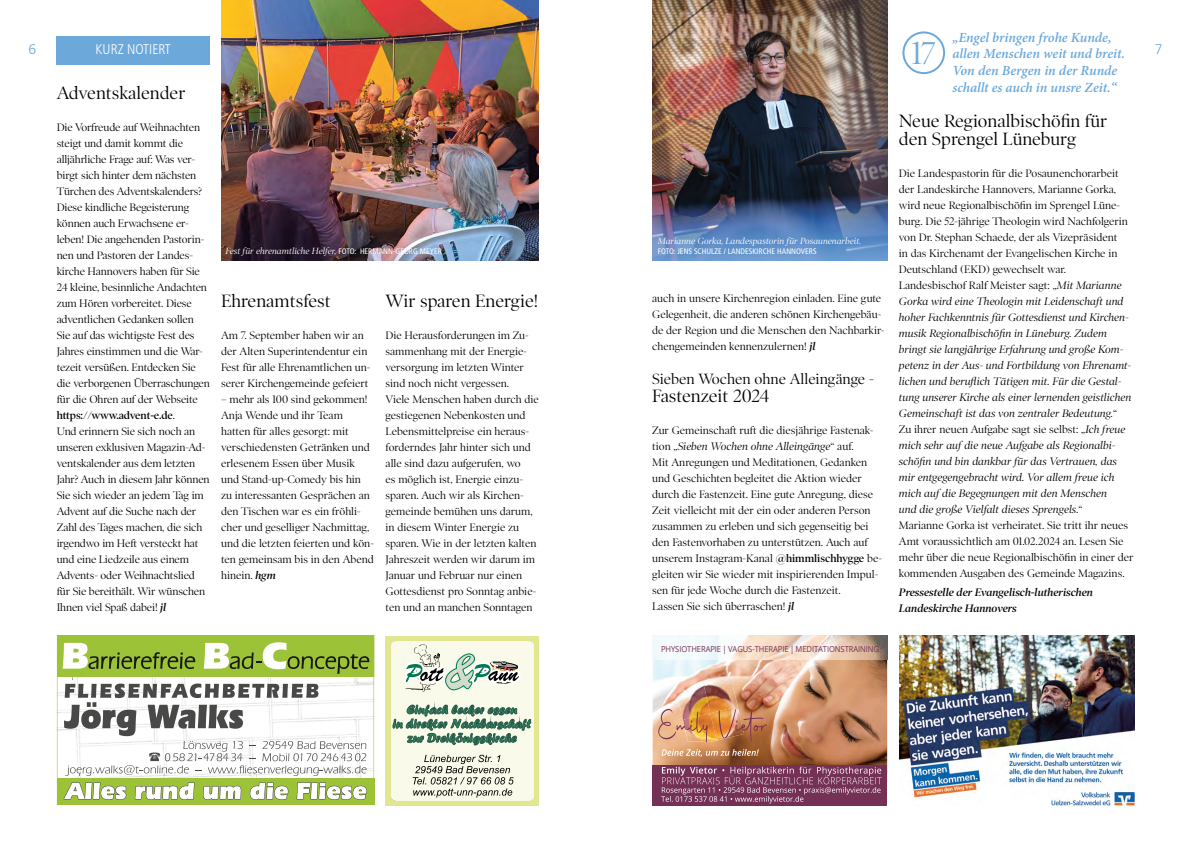
<style>
.page{position:relative;width:1191px;height:842px;background:#fff}
.page>*{position:absolute;margin:0;border:0;box-sizing:border-box;transform-origin:0 0}
.t1{font:31.8px "Poynter OS Disp";color:#6ca9da}
.t2{font:18px/18px "Poynter OS Disp";color:#000}
.t3{font:15px "Poynter OS Disp";color:#000}
.t4{font:italic 600 14px/16.8px "Minion Pro";letter-spacing:-.005em;color:#6ca9da}
.t5{font:300 condensed 14px "Frutiger LT Std";color:#fff}
.t6{font:300 14px "Frutiger LT Std";color:#6ca9da}
.t7{font:11px/16px "Poynter OS Disp";color:#000}
.t8{font:italic 11px/16px "Poynter OS Disp";color:#000}
.t9{font:italic 600 11px/16px "Poynter OS Disp";color:#000}
.t10{font:italic 9px "Poynter OS Disp";color:#fff}
.t11{font:8.3px "Open Sans";letter-spacing:-.01em;color:#753055;scale:.92 1}
.t12{font:condensed 8px "Frutiger LT Std";color:#fff}
.s1{font-weight:600}
.s2{font-weight:600;font-style:italic}
.s3{font-style:normal}
.s4{font-family:"Frutiger LT Std";font-style:normal;font-stretch:condensed;font-size:8px}
.s5{font-style:italic}
</style>
<div class="page">
<img style="left:221px;top:0;width:318px;height:261px">
<img style="left:652px;top:0;width:235px;height:261px">
<div style="left:57px;top:36px;width:153px;height:28px;background:#6ca9da"></div>
<div style="left:57px;top:635px;width:317px;height:7px;background:#9cc238"></div>
<svg style="left:57px;top:642px;width:317px;height:163px"></svg>
<div style="left:386px;top:636px;width:153px;height:170px;background:#e3e691"></div>
<div style="left:391px;top:642px;width:142px;height:158px;background:#f9fae9"></div>
<svg style="left:400px;top:644px;width:134px;height:47px;background:#d2dbcb"></svg>
<svg style="left:392px;top:704px;width:139px;height:42px;background:#a6bdab"></svg>
<svg style="left:413px;top:755px;width:100px;height:42px;background:#cbccbe"></svg>
<img style="left:899px;top:636px;width:235px;height:170px">
<img style="left:652px;top:660px;width:235px;height:104px">
<img style="left:676px;top:686px;width:28px;height:23px">
<img style="left:704px;top:684px;width:33px;height:25px">
<img style="left:710px;top:706px;width:34px;height:3px">
<div style="left:652px;top:764px;width:235px;height:41px;background:#753055"></div>
<svg style="left:661px;top:767px;width:220px;height:36px"></svg>
<img style="left:658px;top:709px;width:109px;height:48px">
<img style="left:652px;top:636px;width:235px;height:24px">
<div style="left:902px;top:31px;width:43px;height:43px;border:2px solid #6ca9da;border-radius:50%"></div>
<p class="t4" style="left:952px;top:28px;width:174px">„Engel bringen frohe Kunde, allen Menschen weit und breit.<br>Von den Bergen in der Runde schallt es auch in unsre Zeit.“</p>
<h1 class="t1" style="left:911px;top:35px;width:26px">17</h1>
<p class="t6" style="left:28px;top:41px;width:9px">6</p>
<p class="t5" style="left:96px;top:41px;width:77px">KURZ NOTIERT</p>
<p class="t6" style="left:1154px;top:41px;width:9px">7</p>
<h2 class="t2" style="left:57px;top:84px;width:130px">Adventskalender</h2>
<p class="t7" style="left:57px;top:119px;width:155px">Die Vorfreude auf Weihnachten steigt und damit kommt die alljährliche Frage auf: Was ver&shy;birgt sich hinter dem nächsten<br>Türchen des Adventskalenders?<br>Diese kindliche Begeisterung können auch Erwachsene er&shy;leben! Die angehenden Pastorin&shy;nen und Pastoren der Landes&shy;kirche Hannovers haben für Sie<br>24 kleine, besinnliche Andachten zum Hören vorbereitet. Diese adventlichen Gedanken sollen<br>Sie auf das wichtigste Fest des<br>Jahres einstimmen und die War&shy;tezeit versüßen. Entdecken Sie die verborgenen Überraschungen für die Ohren auf der Webseite <span class="s1">https://www.advent-e.de</span>.<br>Und erinnern Sie sich noch an unseren exklusiven Magazin-Ad&shy;ventskalender aus dem letzten<br>Jahr? Auch in diesem Jahr können<br>Sie sich wieder an jedem Tag im<br>Advent auf die Suche nach der<br>Zahl des Tages machen, die sich irgendwo im Heft versteckt hat und eine Liedzeile aus einem<br>Advents- oder Weihnachtslied für Sie bereithält. Wir wünschen<br>Ihnen viel Spaß dabei! <span class="s2">jl</span></p>
<h2 class="t2" style="left:899px;top:112px;width:210px">Neue Regionalbischöfin für den Sprengel Lüneburg</h2>
<p class="t8" style="left:899px;top:165px;width:236px"><span class="s3">Die Landespastorin für die Posaunenchorarbeit der Landeskirche Hannovers, Marianne Gorka, wird neue Regionalbischöfin im Sprengel Lüne&shy;burg. Die 52-jährige Theologin wird Nachfolgerin von Dr. Stephan Schaede, der als Vizepräsident<br>in das Kirchenamt der Evangelischen Kirche in Deutschland (EKD) gewechselt war.<br>Landesbischof Ralf Meister sagt: „</span>Mit Marianne Gorka wird eine Theologin mit Leidenschaft und hoher Fachkenntnis für Gottesdienst und Kirchen&shy;musik Regionalbischöfin in Lüneburg. Zudem bringt sie langjährige Erfahrung und große Kom&shy;petenz in der Aus- und Fortbildung von Ehrenamt&shy;lichen und beruflich Tätigen mit. Für die Gestal&shy;tung unserer Kirche als einer lernenden geistlichen Gemeinschaft ist das von zentraler Bedeutung.<span class="s3">“<br>Zu ihrer neuen Aufgabe sagt sie selbst: „</span>Ich freue mich sehr auf die neue Aufgabe als Regionalbi&shy;schöfin und bin dankbar für das Vertrauen, das mir entgegengebracht wird. Vor allem freue ich mich auf die Begegnungen mit den Menschen<br>und die große Vielfalt dieses Sprengels.<span class="s3">“<br>Marianne Gorka ist verheiratet. Sie tritt ihr neues Amt voraussichtlich am 01.02.2024 an. Lesen Sie mehr über die neue Regionalbischöfin in einer der kommenden Ausgaben des Gemeinde Magazins.</span></p>
<p class="t9" style="left:899px;top:584px;width:196px">Pressestelle der Evangelisch-lutherischen<br>Landeskirche Hannovers</p>
<p class="t10" style="left:658px;top:236px;width:205px">Marianne Gorka, Landespastorin für Posaunenarbeit.</p>
<p class="t12" style="left:658px;top:247px;width:160px">FOTO: JENS SCHULZE / LANDESKIRCHE HANNOVERS</p>
<p class="t10" style="left:225px;top:246px;width:218px">Fest für ehrenamtliche Helfer, <span class="s4">FOTO: HERMANN-GEORG MEYER</span></p>
<h2 class="t2" style="left:221px;top:292px;width:111px">Ehrenamtsfest</h2>
<p class="t7" style="left:221px;top:327px;width:151px">Am 7. September haben wir an der Alten Superintendentur ein<br>Fest für alle Ehrenamtlichen un&shy;serer Kirchengemeinde gefeiert</p>
<p class="t7" style="left:221px;top:391px;width:154px">– mehr als 100 sind gekommen!<br>Anja Wende und ihr Team hatten für alles gesorgt: mit verschiedensten Getränken und erlesenem Essen über Musik und Stand-up-Comedy bis hin zu interessanten Gesprächen an den Tischen war es ein fröhli&shy;cher und geselliger Nachmittag, und die letzten feierten und kön&shy;ten gemeinsam bis in den Abend hinein. <span class="s2">hgm</span></p>
<p class="t7" style="left:652px;top:290px;width:234px">auch in unsere Kirchenregion einladen. Eine gute Gelegenheit, die anderen schönen Kirchengebäu&shy;de der Region und die Menschen den Nachbarkir&shy;chengemeinden kennenzulernen! <span class="s2">jl</span></p>
<h3 class="t3" style="left:652px;top:370px;width:223px">Sieben Wochen ohne Alleingänge -</h3>
<h2 class="t2" style="left:652px;top:386px;width:119px">Fastenzeit 2024</h2>
<p class="t7" style="left:652px;top:422px;width:231px">Zur Gemeinschaft ruft die diesjährige Fastenak&shy;tion „<span class="s5">Sieben Wochen ohne Alleingänge</span>“ auf.<br>Mit Anregungen und Meditationen, Gedanken und Geschichten begleitet die Aktion wieder durch die Fastenzeit. Eine gute Anregung, diese Zeit vielleicht mit der ein oder anderen Person zusammen zu erleben und sich gegenseitig bei den Fastenvorhaben zu unterstützen. Auch auf unserem Instagram-Kanal <span class="s1">@himmlischhygge</span> be&shy;gleiten wir Sie wieder mit inspirierenden Impul&shy;sen für jede Woche durch die Fastenzeit.<br>Lassen Sie sich überraschen! <span class="s2">jl</span></p>
<h2 class="t2" style="left:386px;top:292px;width:154px">Wir sparen Energie!</h2>
<p class="t7" style="left:386px;top:327px;width:155px">Die Herausforderungen im Zu&shy;sammenhang mit der Energie&shy;versorgung im letzten Winter sind noch nicht vergessen.<br>Viele Menschen haben durch die gestiegenen Nebenkosten und<br>Lebensmittelpreise ein heraus&shy;forderndes Jahr hinter sich und alle sind dazu aufgerufen, wo<br>es möglich ist, Energie einzu&shy;sparen. Auch wir als Kirchen&shy;gemeinde bemühen uns darum, in diesem Winter Energie zu sparen. Wie in der letzten kalten<br>Jahreszeit werden wir darum im<br>Januar und Februar nur einen<br>Gottesdienst pro Sonntag anbie&shy;ten und an manchen Sonntagen</p>
<p class="t11" style="left:661px;top:643px;width:238px">PHYSIOTHERAPIE | VAGUS-THERAPIE | MEDITATIONSTRAINING</p>
</div>
